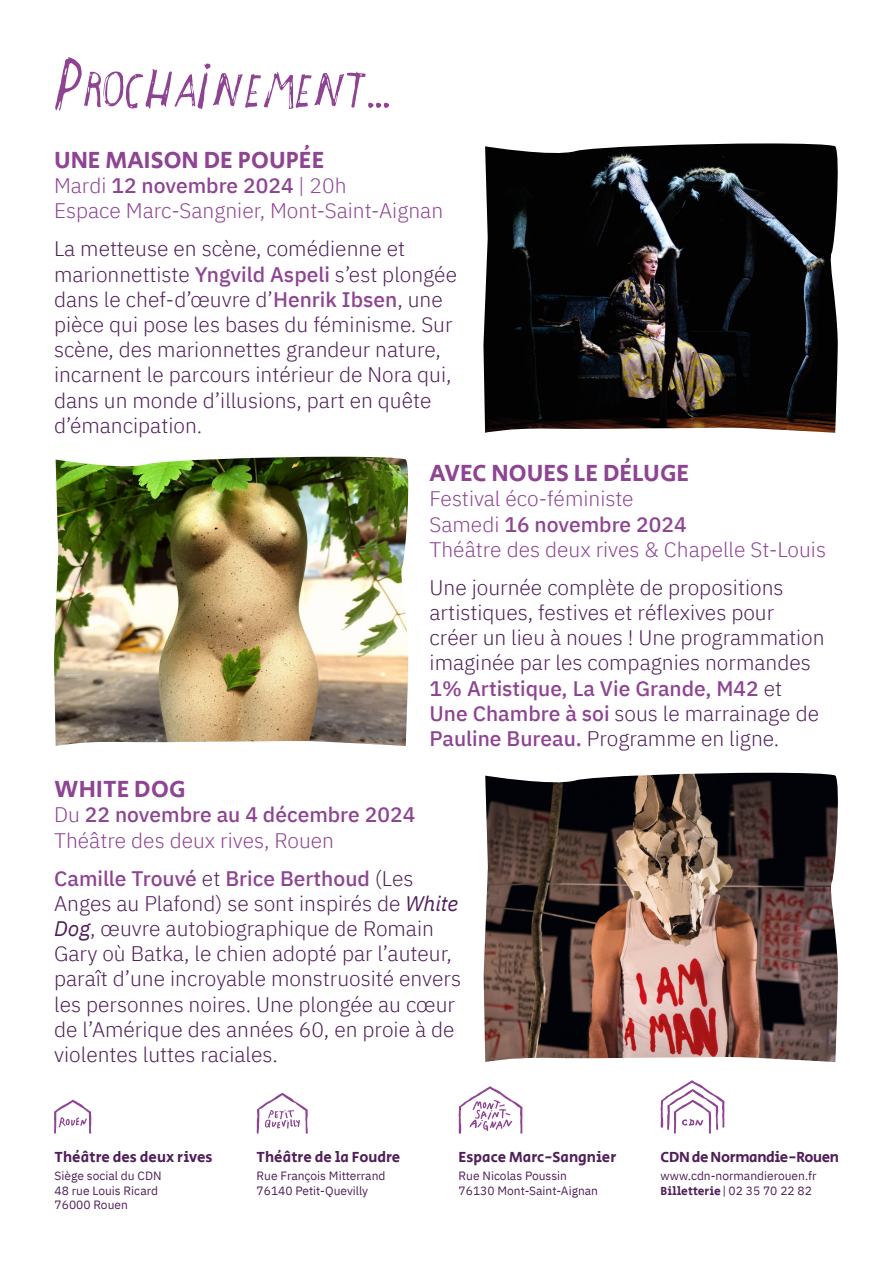
<style>
.page{position:relative;width:893px;height:1263px;background:#fff}
.page>*{position:absolute;margin:0;border:0;box-sizing:border-box;transform-origin:0 0}
.t1{font:67.5px "CDNFONT2425";color:#8e4493}
.t2{font:24px "Secular One";color:#8e4493}
.t3{font:300 21px/25.2px "IBM Plex Sans";color:#501f59}
.t4{font:300 21px/25.2px "IBM Plex Sans";color:#8e4493}
.t5{font:15px "Secular One";color:#501f59}
.t6{font:15px "Secular One";letter-spacing:-.025em;color:#501f59}
.t7{font:12px/14.4px "IBM Plex Sans";color:#501f59}
.t8{font:12px "Secular One";letter-spacing:-.005em;color:#501f59}
.s1{font-weight:500}
.s2{font-weight:500;color:#8e4493}
.s3{font-weight:400;font-style:italic}
.s4{font-family:"IBM Plex Sans"}
</style>
<div class="page">
<svg style="left:257px;top:1093px;width:51px;height:41px"></svg>
<svg style="left:54px;top:1099px;width:37px;height:35px"></svg>
<svg style="left:459px;top:1086px;width:63px;height:48px"></svg>
<svg style="left:661px;top:1080px;width:63px;height:54px"></svg>
<img style="left:54px;top:457px;width:354px;height:289px">
<img style="left:483px;top:143px;width:355px;height:290px">
<img style="left:484px;top:773px;width:354px;height:289px">
<h1 class="t1" style="left:54px;top:48px;width:338px">Prochainement...</h1>
<p class="t2" style="left:54px;top:143px;width:272px">UNE MAISON DE POUPÉE</p>
<p class="t4" style="left:54px;top:171px;width:391px">Mardi <span class="s1">12 novembre 2024</span> | 20h<br>Espace Marc-Sangnier, Mont-Saint-Aignan</p>
<p class="t3" style="left:54px;top:235px;width:405px">La metteuse en scène, comédienne et marionnettiste <span class="s2">Yngvild Aspeli</span> s’est plongée dans le chef-d’œuvre d’<span class="s2">Henrik Ibsen</span>, une pièce qui pose les bases du féminisme. Sur scène, des marionnettes grandeur nature, incarnent le parcours intérieur de Nora qui, dans un monde d’illusions, part en quête d’émancipation.</p>
<p class="t2" style="left:430px;top:457px;width:261px">AVEC NOUES LE DÉLUGE</p>
<p class="t4" style="left:430px;top:485px;width:398px">Festival éco-féministe<br>Samedi <span class="s1">16 novembre 2024<br></span>Théâtre des deux rives &amp; Chapelle St-Louis</p>
<p class="t3" style="left:430px;top:573px;width:397px">Une journée complète de propositions artistiques, festives et réflexives pour créer un lieu à noues ! Une programmation imaginée par les compagnies normandes <span class="s2">1% Artistique, La Vie Grande, M42</span> et <span class="s2">Une Chambre à soi</span> sous le marrainage de <span class="s2">Pauline Bureau.</span> Programme en ligne.</p>
<p class="t2" style="left:54px;top:773px;width:133px">WHITE DOG</p>
<p class="t4" style="left:54px;top:801px;width:363px">Du <span class="s1">22 novembre au 4 décembre 2024<br></span>Théâtre des deux rives, Rouen</p>
<p class="t3" style="left:54px;top:864px;width:408px"><span class="s2">Camille Trouvé</span> et <span class="s2">Brice Berthoud</span> (Les Anges au Plafond) se sont inspirés de <span class="s3">White Dog</span>, œuvre autobiographique de Romain Gary où Batka, le chien adopté par l’auteur, paraît d’une incroyable monstruosité envers les personnes noires. Une plongée au cœur de l’Amérique des années 60, en proie à de violentes luttes raciales.</p>
<p class="t5" style="left:55px;top:1147px;width:159px">Théâtre des deux rives</p>
<p class="t7" style="left:55px;top:1168px;width:108px">Siège social du CDN<br>48 rue Louis Ricard<br>76000 Rouen</p>
<p class="t5" style="left:257px;top:1147px;width:145px">Théâtre de la Foudre</p>
<p class="t7" style="left:257px;top:1168px;width:130px">Rue François Mitterrand<br>76140 Petit-Quevilly</p>
<p class="t5" style="left:459px;top:1147px;width:159px">Espace Marc-Sangnier</p>
<p class="t7" style="left:459px;top:1168px;width:141px">Rue Nicolas Poussin<br>76130 Mont-Saint-Aignan</p>
<p class="t6" style="left:661px;top:1147px;width:180px">CDN de Normandie-Rouen</p>
<p class="t7" style="left:661px;top:1168px;width:157px">www.cdn-normandierouen.fr</p>
<p class="t8" style="left:661px;top:1182px;width:153px">Billetterie<span class="s4">| 02 35 70 22 82</span></p>
</div>
